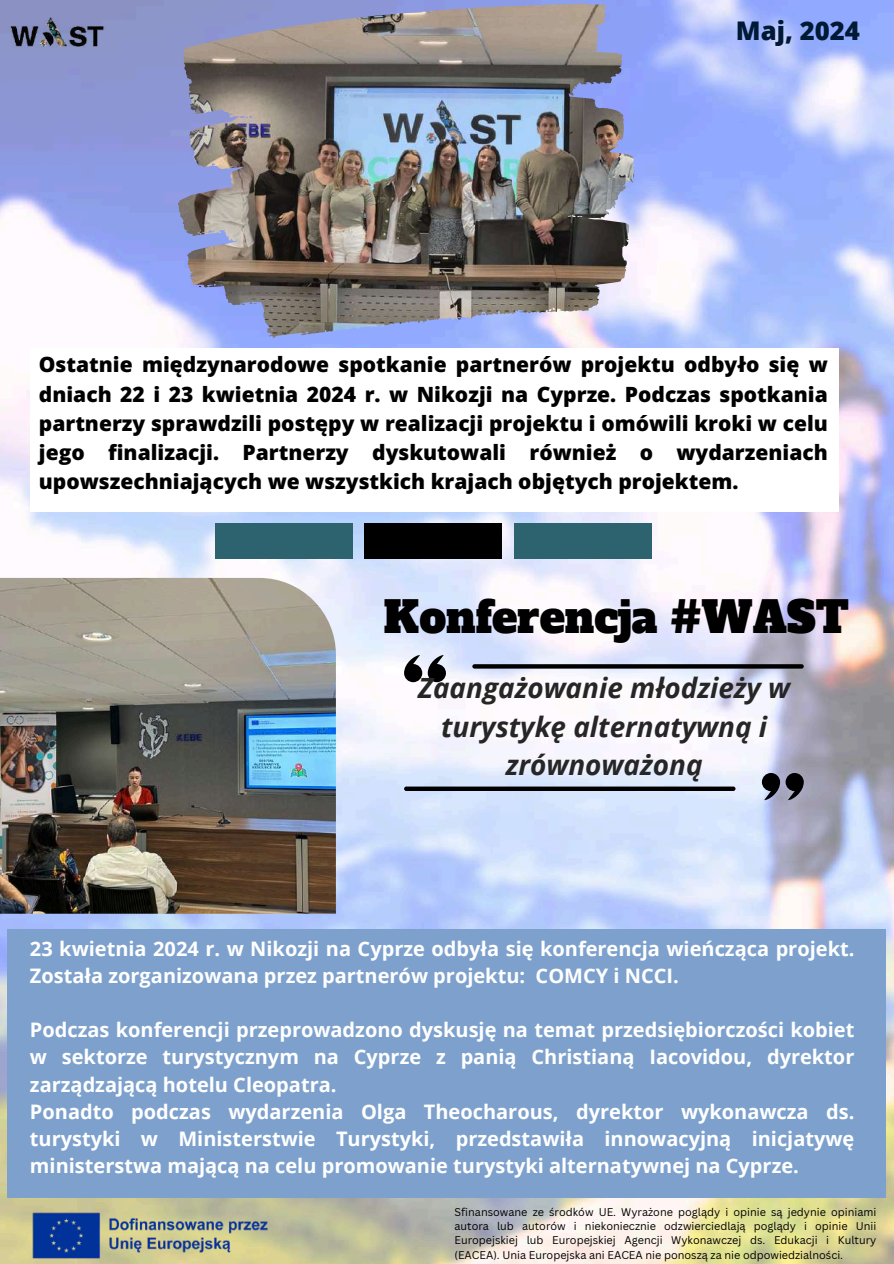
<style>
.page{position:relative;width:894px;height:1264px;background:#fff}
.page>*{position:absolute;margin:0;border:0;box-sizing:border-box;transform-origin:0 0}
.t1{font:42.45px "Alfa Slab One";color:#000}
.t2{font:italic 700 27.9px/38.2px "Open Sans";color:#262626;text-align:center}
.t3{font:800 25.65px "Open Sans";color:#001934}
.t4{font:800 21px/29.2px "Open Sans";color:#000;text-align:justify}
.t5{font:700 19.95px/27px "Open Sans";color:#fff}
.t6{font:10.95px/14.4px "Canva Sans";color:#000;text-align:justify}
</style>
<div class="page">
<img style="left:0;top:0;width:893px;height:1263px">
<div style="left:7px;top:929px;width:878px;height:269px;background:#7da1cc"></div>
<img style="left:10px;top:3px;width:98px;height:61px">
<img style="left:568px;top:22px;width:66px;height:145px">
<div style="left:30px;top:348px;width:808px;height:163px;background:#fff"></div>
<div style="left:215px;top:523px;width:137px;height:35px;background:#2d636f"></div>
<div style="left:365px;top:523px;width:136px;height:35px;background:#000"></div>
<div style="left:514px;top:523px;width:137px;height:35px;background:#2d636f"></div>
<img style="left:0;top:578px;width:336px;height:335px">
<svg style="left:404px;top:655px;width:42px;height:27px"></svg>
<svg style="left:761px;top:773px;width:18px;height:27px"></svg>
<svg style="left:785px;top:773px;width:18px;height:27px"></svg>
<svg style="left:472px;top:664px;width:331px;height:4px"></svg>
<div style="left:404px;top:786px;width:331px;height:5px;background:#000;border-radius:2px"></div>
<img style="left:30px;top:1209px;width:246px;height:52px">
<p class="t3" style="left:735px;top:13px;width:125px">Maj, 2024</p>
<p class="t4" style="left:39px;top:349px;width:790px">Ostatnie międzynarodowe spotkanie partnerów projektu odbyło się w dniach 22 i 23 kwietnia 2024 r. w Nikozji na Cyprze. Podczas spotkania partnerzy sprawdzili postępy w realizacji projektu i omówili kroki w celu jego finalizacji. Partnerzy dyskutowali również o wydarzeniach upowszechniających we wszystkich krajach objętych projektem.</p>
<h1 class="t1" style="left:384px;top:589px;width:466px">Konferencja #WAST</h1>
<h2 class="t2" style="left:418px;top:668px;width:373px">Zaangażowanie młodzieży w turystykę alternatywną i zrównoważoną</h2>
<p class="t5" style="left:30px;top:935px;width:825px">23 kwietnia 2024 r. w Nikozji na Cyprze odbyła się konferencja wieńcząca projekt.<br>Została zorganizowana przez partnerów projektu: COMCY i NCCI.</p>
<p class="t5" style="left:30px;top:1016px;width:825px">Podczas konferencji przeprowadzono dyskusję na temat przedsiębiorczości kobiet w sektorze turystycznym na Cyprze z panią Christianą Iacovidou, dyrektor zarządzającą hotelu Cleopatra.<br>Ponadto podczas wydarzenia Olga Theocharous, dyrektor wykonawcza ds. turystyki w Ministerstwie Turystyki, przedstawiła innowacyjną inicjatywę ministerstwa mającą na celu promowanie turystyki alternatywnej na Cyprze.</p>
<p class="t6" style="left:454px;top:1204px;width:423px">Sfinansowane ze środków UE. Wyrażone poglądy i opinie są jedynie opiniami autora lub autorów i niekoniecznie odzwierciedlają poglądy i opinie Unii Europejskiej lub Europejskiej Agencji Wykonawczej ds. Edukacji i Kultury (EACEA). Unia Europejska ani EACEA nie ponoszą za nie odpowiedzialności.</p>
</div>
